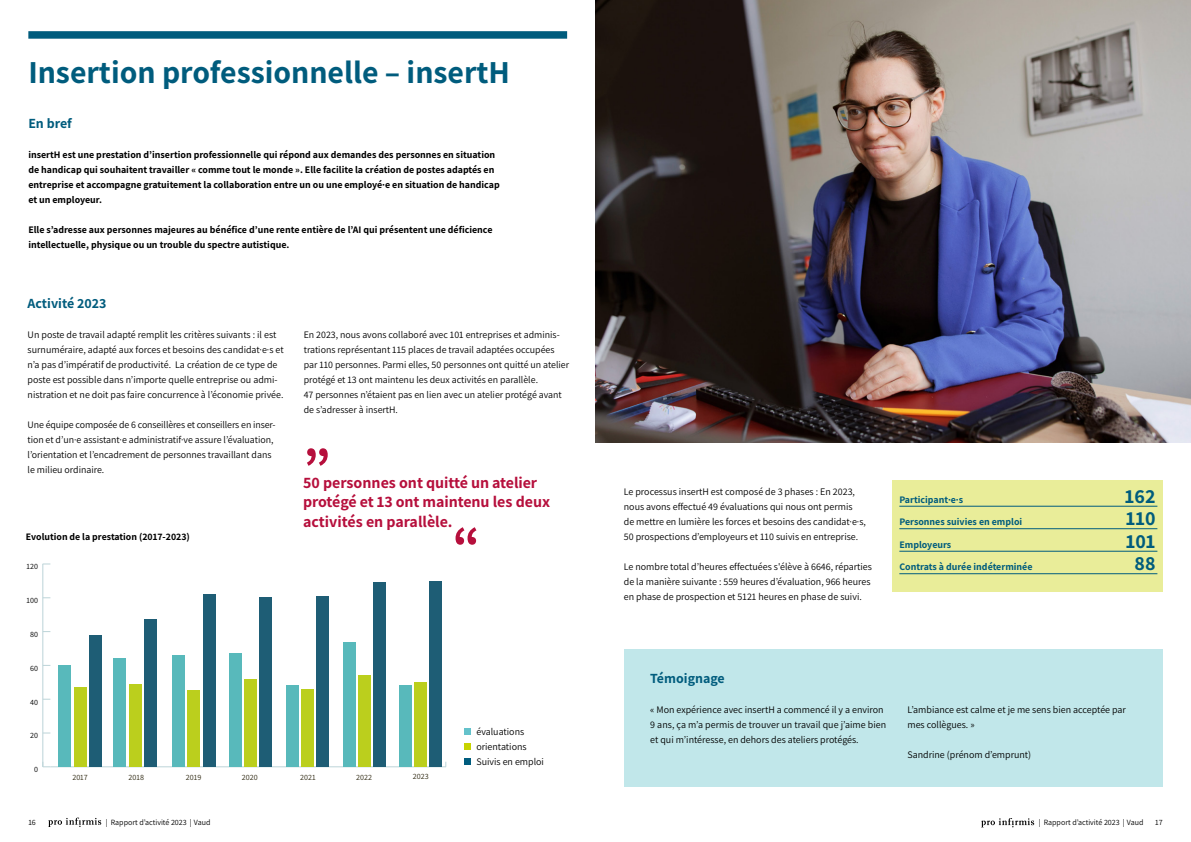
<style>
.page{position:relative;width:1191px;height:842px;background:#fff}
.page>*{position:absolute;margin:0;border:0;box-sizing:border-box;transform-origin:0 0}
.t1{font:700 52.8px "Assistant";color:#b60f3c}
.FR_H1-Überschrift{font:700 32px "Assistant";color:#005c7d}
.FR_P-Zahlen_mit_Linie{font:700 20px "Assistant";color:#005c7d}
.t2{font:700 16px/19.5px "Assistant";letter-spacing:-.005em;color:#b60f3c}
.FR_H2-14pt{font:700 14px "Assistant";color:#005c7d}
.FR_P-Grundtext_10pt{font:10px/15px "Assistant";color:#000}
.FR_P-Grundtext_bold_10pt{font:700 10px/15px "Assistant";color:#000}
.FR_P-Grundtext_ohne_Abstand_vor_10pt{font:10px/15px "Assistant";color:#000}
.FR_P-Zahlen_mit_Linie-2{font:700 10px "Assistant";color:#005c7d}
.FR_P-Grundtext_10pt-2{font:9.9px/15px "Assistant";color:#000}
.FR_H3-10pt{font:700 9.9px "Assistant";color:#000}
.t3{font:8px "Assistant";color:#000}
.t4{font:8px "Assistant";color:#2f2912}
.s1{font-size:9.8px}
</style>
<div class="page">
<div style="left:28px;top:31px;width:539px;height:8px;background:#005c7d"></div>
<svg style="left:981px;top:818px;width:53px;height:9px"></svg>
<svg style="left:48px;top:818px;width:53px;height:9px"></svg>
<div style="left:892px;top:480px;width:271px;height:112px;background:#e9ed99"></div>
<hr style="left:50px;top:766px;width:396px;height:1px;background:#bcd4d8">
<hr style="left:43px;top:564px;width:1px;height:203px;background:#bcd4d8">
<div style="left:430px;top:581px;width:12px;height:185px;background:#1e5d75"></div>
<div style="left:374px;top:582px;width:12px;height:185px;background:#1e5d75"></div>
<div style="left:316px;top:596px;width:12px;height:170px;background:#1e5d75"></div>
<div style="left:260px;top:597px;width:12px;height:169px;background:#1e5d75"></div>
<div style="left:203px;top:594px;width:12px;height:172px;background:#1e5d75"></div>
<div style="left:144px;top:619px;width:13px;height:147px;background:#1e5d75"></div>
<div style="left:89px;top:635px;width:12px;height:131px;background:#1e5d75"></div>
<div style="left:286px;top:685px;width:12px;height:81px;background:#58b9bb"></div>
<div style="left:229px;top:653px;width:12px;height:113px;background:#58b9bb"></div>
<div style="left:172px;top:654px;width:12px;height:112px;background:#58b9bb"></div>
<div style="left:114px;top:658px;width:12px;height:109px;background:#58b9bb"></div>
<div style="left:59px;top:665px;width:12px;height:101px;background:#58b9bb"></div>
<div style="left:301px;top:689px;width:12px;height:77px;background:#bbcf1d"></div>
<div style="left:244px;top:679px;width:13px;height:87px;background:#bbcf1d"></div>
<div style="left:187px;top:690px;width:13px;height:76px;background:#bbcf1d"></div>
<div style="left:129px;top:684px;width:12px;height:83px;background:#bbcf1d"></div>
<div style="left:74px;top:687px;width:12px;height:79px;background:#bbcf1d"></div>
<div style="left:343px;top:642px;width:12px;height:124px;background:#58b9bb"></div>
<div style="left:358px;top:675px;width:12px;height:91px;background:#bbcf1d"></div>
<div style="left:399px;top:685px;width:12px;height:81px;background:#58b9bb"></div>
<div style="left:414px;top:682px;width:13px;height:84px;background:#bbcf1d"></div>
<svg style="left:464px;top:729px;width:6px;height:6px"></svg>
<svg style="left:464px;top:744px;width:6px;height:6px"></svg>
<svg style="left:464px;top:759px;width:6px;height:6px"></svg>
<hr style="left:899px;top:506px;width:258px;height:1px;background:#005c7e">
<hr style="left:899px;top:528px;width:258px;height:1px;background:#005c7e">
<hr style="left:899px;top:551px;width:258px;height:1px;background:#005c7e">
<hr style="left:899px;top:573px;width:258px;height:1px;background:#005c7e">
<div style="left:624px;top:649px;width:538px;height:137px;background:#c1e7ea"></div>
<img style="left:595px;top:0;width:596px;height:442px">
<h1 class="FR_H1-Überschrift" style="left:28px;top:50px;width:483px">Insertion professionnelle – insertH</h1>
<h2 class="FR_H2-14pt" style="left:28px;top:113px;width:45px">En bref</h2>
<p class="FR_P-Grundtext_bold_10pt" style="left:28px;top:146px;width:473px">insertH est une prestation d’insertion professionnelle qui répond aux demandes des personnes en situation de handicap qui souhaitent travailler « comme tout le monde ». Elle facilite la création de postes adaptés en entreprise et accompagne gratuitement la collaboration entre un ou une employé·e en situation de handicap et un employeur.</p>
<p class="FR_P-Grundtext_bold_10pt" style="left:28px;top:221px;width:465px">Elle s’adresse aux personnes majeures au bénéfice d’une rente entière de l’AI qui présentent une déficience intellectuelle, physique ou un trouble du spectre autistique.</p>
<h2 class="FR_H2-14pt" style="left:28px;top:293px;width:80px">Activité 2023</h2>
<p class="FR_P-Grundtext_ohne_Abstand_vor_10pt" style="left:28px;top:326px;width:257px">Un poste de travail adapté remplit les critères suivants : il est surnuméraire, adapté aux forces et besoins des candidat·e·s et n’a pas d’impératif de productivité. La création de ce type de poste est possible dans n’importe quelle entreprise ou admi&shy;nistration et ne doit pas faire concurrence à l’économie privée.</p>
<p class="FR_P-Grundtext_10pt-2" style="left:28px;top:416px;width:249px">Une équipe composée de 6 conseillères et conseillers en inser&shy;tion et d’un·e assistant·e administratif·ve assure l’évaluation, l’orientation et l’encadrement de personnes travaillant dans le milieu ordinaire.</p>
<h2 class="FR_H3-10pt" style="left:26px;top:530px;width:165px">Evolution de la prestation (2017-2023)</h2>
<p class="t3" style="left:27px;top:561px;width:13px">120</p>
<p class="t3" style="left:27px;top:595px;width:13px">100</p>
<p class="t3" style="left:30px;top:629px;width:9px">80</p>
<p class="t3" style="left:30px;top:662px;width:9px">60</p>
<p class="t3" style="left:30px;top:696px;width:9px">40</p>
<p class="FR_P-Grundtext_10pt-2" style="left:304px;top:326px;width:267px">En 2023, nous avons collaboré avec 101 entreprises et adminis&shy;trations représentant 115 places de travail adaptées occupées par 110 personnes. Parmi elles, 50 personnes ont quitté un atelier protégé et 13 ont maintenu les deux activités en parallèle.<br>47 personnes n’étaient pas en lien avec un atelier protégé avant de s’adresser à insertH<span class="s1">.</span></p>
<p class="t1" style="left:303px;top:431px;width:29px">”</p>
<p class="t2" style="left:303px;top:472px;width:248px">50 personnes ont quitté un atelier protégé et 13 ont maintenu les deux activités en parallèle.</p>
<p class="t1" style="left:452px;top:509px;width:29px">“</p>
<p class="t3" style="left:30px;top:730px;width:9px">20</p>
<p class="t3" style="left:34px;top:764px;width:5px">0</p>
<p class="t4" style="left:72px;top:771px;width:17px">2017</p>
<p class="t4" style="left:129px;top:771px;width:17px">2018</p>
<p class="t4" style="left:186px;top:771px;width:17px">2019</p>
<p class="t4" style="left:242px;top:771px;width:17px">2020</p>
<p class="t4" style="left:300px;top:771px;width:17px">2021</p>
<p class="t4" style="left:356px;top:771px;width:17px">2022</p>
<p class="t4" style="left:413px;top:770px;width:17px">2023</p>
<p class="FR_P-Grundtext_ohne_Abstand_vor_10pt" style="left:476px;top:724px;width:69px">évaluations orientations<br>Suivis en emploi</p>
<p class="FR_P-Grundtext_10pt" style="left:624px;top:484px;width:244px">Le processus insertH est composé de 3 phases : En 2023, nous avons effectué 49 évaluations qui nous ont permis<br>de mettre en lumière les forces et besoins des candidat·e·s, 50 prospections d’employeurs et 110 suivis en entreprise.</p>
<p class="FR_P-Grundtext_10pt" style="left:624px;top:559px;width:250px">Le nombre total d’heures effectuées s'élève à 6646, réparties de la manière suivante : 559 heures d’évaluation, 966 heures en phase de prospection et 5121 heures en phase de suivi.</p>
<p class="FR_P-Zahlen_mit_Linie-2" style="left:899px;top:492px;width:65px">Participant·e·s</p>
<p class="FR_P-Zahlen_mit_Linie" style="left:1125px;top:482px;width:32px">162</p>
<p class="FR_P-Zahlen_mit_Linie-2" style="left:899px;top:515px;width:124px">Personnes suivies en emploi</p>
<p class="FR_P-Zahlen_mit_Linie" style="left:1125px;top:505px;width:31px">110</p>
<p class="FR_P-Zahlen_mit_Linie-2" style="left:899px;top:537px;width:53px">Employeurs</p>
<p class="FR_P-Zahlen_mit_Linie" style="left:1125px;top:527px;width:31px">101</p>
<p class="FR_P-Zahlen_mit_Linie-2" style="left:899px;top:560px;width:135px">Contrats à durée indéterminée</p>
<p class="FR_P-Zahlen_mit_Linie" style="left:1134px;top:550px;width:22px">88</p>
<h2 class="FR_H2-14pt" style="left:650px;top:668px;width:76px">Témoignage</h2>
<p class="FR_P-Grundtext_10pt" style="left:650px;top:701px;width:237px">« Mon expérience avec insertH a commencé il y a environ<br>9 ans, ça m’a permis de trouver un travail que j’aime bien et qui m’intéresse, en dehors des ateliers protégés.</p>
<p class="FR_P-Grundtext_10pt" style="left:907px;top:701px;width:220px">L’ambiance est calme et je me sens bien acceptée par mes collègues. »</p>
<p class="FR_P-Grundtext_10pt" style="left:907px;top:746px;width:125px">Sandrine (prénom d’emprunt)</p>
<p class="t3" style="left:28px;top:817px;width:9px">16</p>
<p class="t3" style="left:106px;top:817px;width:106px">| Rapport d’activité 2023 | Vaud</p>
<p class="t3" style="left:1038px;top:817px;width:106px">| Rapport d’activité 2023 | Vaud</p>
<p class="t3" style="left:1155px;top:817px;width:9px">17</p>
</div>
